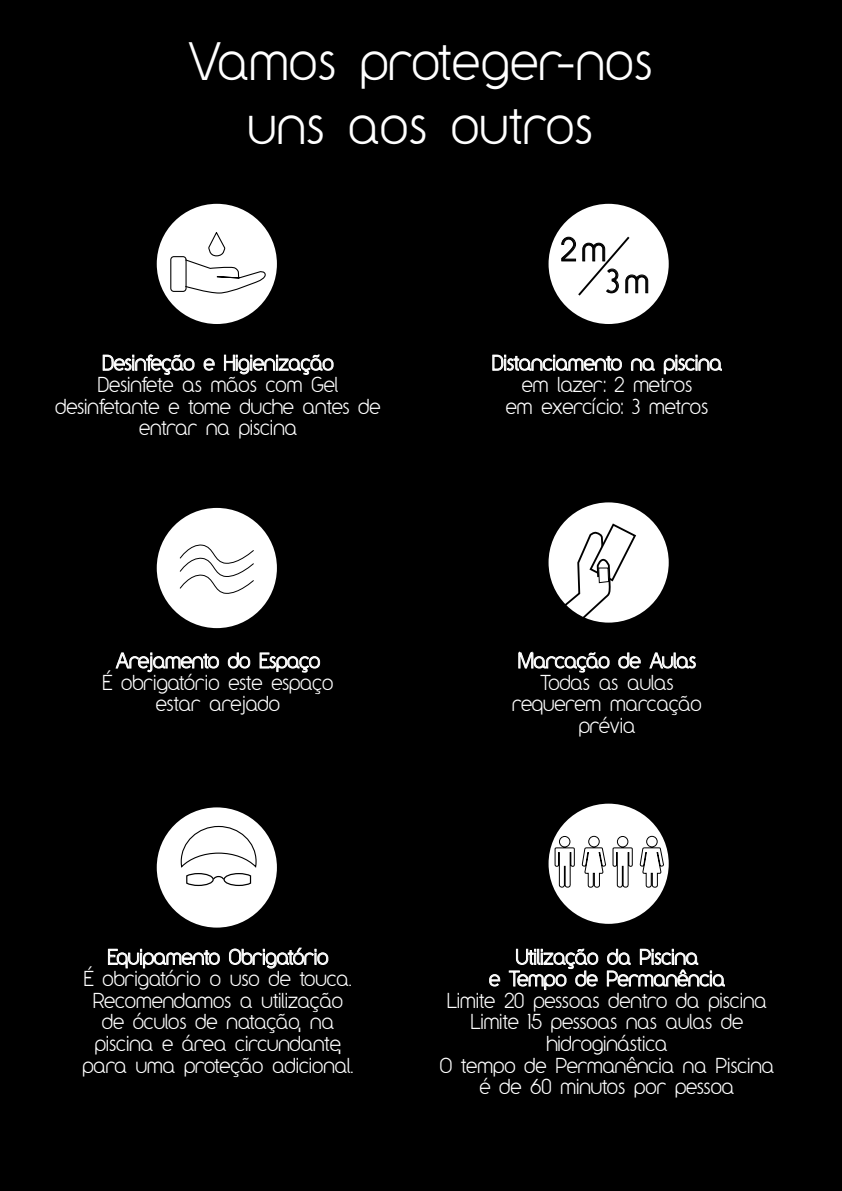
<style>
.page{position:relative;width:842px;height:1191px;background:#fff}
.page>*{position:absolute;margin:0;border:0;box-sizing:border-box;transform-origin:0 0}
.t1{font:45px/64px "Y2 K Neophyte";letter-spacing:.02em;color:#fff;text-align:center}
.t2{font:27.8px "Y2 K Neophyte";color:#000}
.t3{font:18px/21.6px "Y2 K Neophyte";color:#fff;text-align:center}
</style>
<div class="page">
<div style="left:0;top:0;width:841px;height:1191px;background:#000"></div>
<svg style="left:102px;top:354px;width:93px;height:21px"></svg>
<svg style="left:203px;top:358px;width:12px;height:13px"></svg>
<svg style="left:224px;top:354px;width:110px;height:21px"></svg>
<div style="left:157px;top:204px;width:120px;height:120px;background:#fff;border-radius:50%"></div>
<div style="left:170px;top:256px;width:17px;height:36px;border:1px solid #000;border-radius:3px"></div>
<svg style="left:184px;top:232px;width:82px;height:62px"></svg>
<div style="left:548px;top:204px;width:121px;height:120px;background:#fff;border-radius:50%"></div>
<svg style="left:561px;top:236px;width:88px;height:60px"></svg>
<svg style="left:489px;top:974px;width:11px;height:13px"></svg>
<svg style="left:508px;top:948px;width:90px;height:42px"></svg>
<svg style="left:607px;top:948px;width:118px;height:39px"></svg>
<svg style="left:492px;top:354px;width:130px;height:17px"></svg>
<svg style="left:631px;top:358px;width:24px;height:13px"></svg>
<svg style="left:664px;top:355px;width:58px;height:19px"></svg>
<div style="left:548px;top:803px;width:121px;height:121px;background:#fff;border-radius:50%"></div>
<svg style="left:554px;top:835px;width:21px;height:53px"></svg>
<svg style="left:581px;top:835px;width:25px;height:53px"></svg>
<svg style="left:612px;top:836px;width:21px;height:52px"></svg>
<svg style="left:639px;top:835px;width:25px;height:53px"></svg>
<div style="left:548px;top:502px;width:121px;height:120px;background:#fff;border-radius:50%"></div>
<svg style="left:108px;top:948px;width:112px;height:20px"></svg>
<svg style="left:229px;top:947px;width:100px;height:22px"></svg>
<svg style="left:518px;top:522px;width:123px;height:151px"></svg>
<svg style="left:649px;top:652px;width:47px;height:17px"></svg>
<svg style="left:115px;top:652px;width:104px;height:20px"></svg>
<svg style="left:228px;top:652px;width:22px;height:17px"></svg>
<svg style="left:259px;top:652px;width:61px;height:21px"></svg>
<div style="left:157px;top:508px;width:120px;height:120px;background:#fff;border-radius:50%"></div>
<svg style="left:179px;top:544px;width:75px;height:50px"></svg>
<div style="left:157px;top:807px;width:120px;height:120px;background:#fff;border-radius:50%"></div>
<svg style="left:180px;top:825px;width:77px;height:61px"></svg>
<h1 class="t1" style="left:188px;top:28px;width:465px">Vamos proteger-nos uns aos outros</h1>
<h2 class="t2" style="left:561px;top:230px;width:46px">2m</h2>
<p class="t3" style="left:55px;top:352px;width:327px">Desinfeção e Higienização<br>Desinfete as mãos com Gel desinfetante e tome duche antes de entrar na piscina</p>
<h2 class="t2" style="left:606px;top:262px;width:44px">3m</h2>
<p class="t3" style="left:492px;top:352px;width:231px">Distanciamento na piscina em lazer: 2 metros<br>em exercício: 3 metros</p>
<p class="t3" style="left:103px;top:649px;width:232px">Arejamento do Espaço<br>É obrigatório este espaço estar arejado</p>
<p class="t3" style="left:82px;top:945px;width:273px">Equipamento Obrigatório<br>É obrigatório o uso de touca.<br>Recomendamos a utilização de óculos de natação, na piscina e área circundante, para uma proteção adicional.</p>
<p class="t3" style="left:512px;top:649px;width:191px">Marcação de Aulas<br>Todas as aulas requerem marcação prévia</p>
<p class="t3" style="left:440px;top:945px;width:336px">Utilização da Piscina<br>e Tempo de Permanência<br>Limite 20 pessoas dentro da piscina<br>Limite 15 pessoas nas aulas de hidroginástica<br>O tempo de Permanência na Piscina é de 60 minutos por pessoa</p>
</div>
